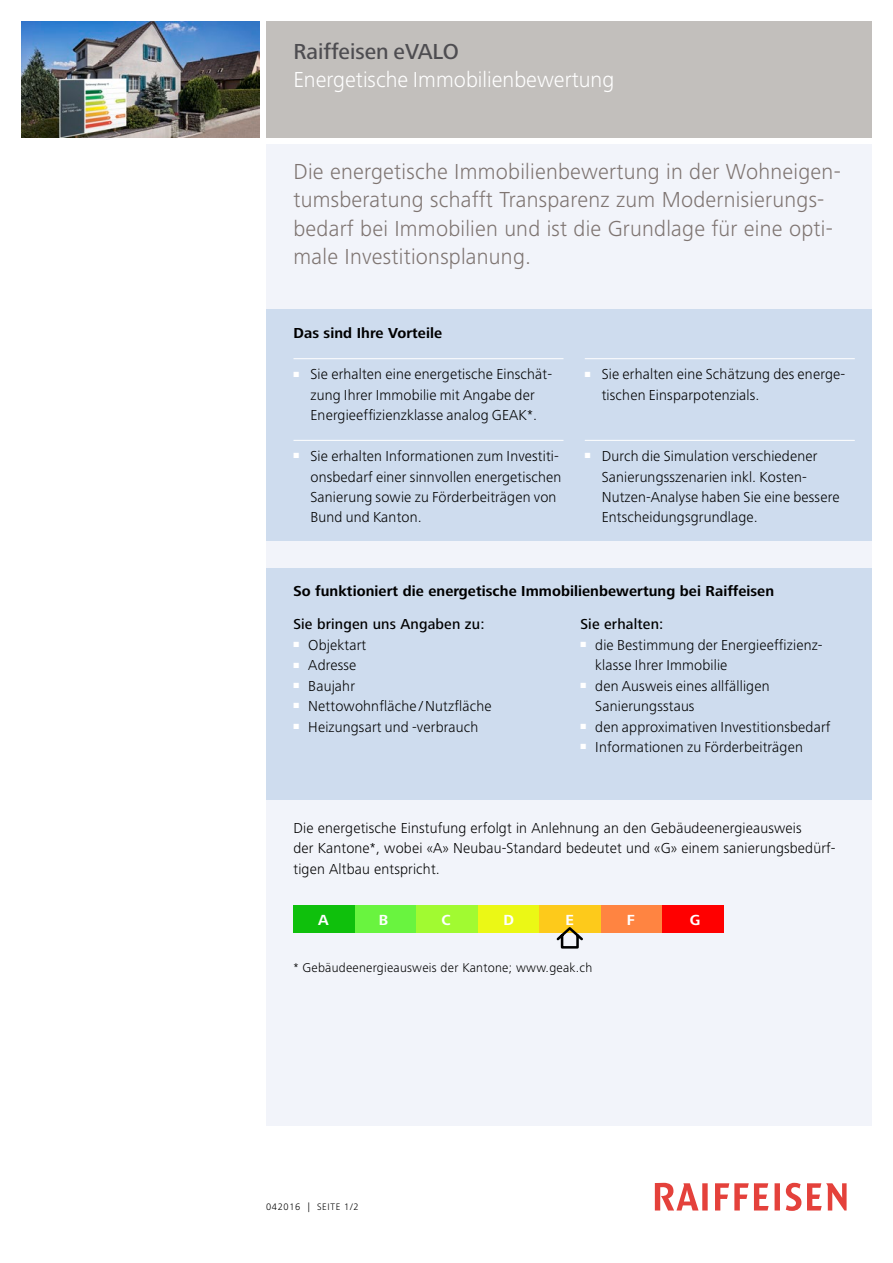
<style>
.page{position:relative;width:893px;height:1263px;background:#fff}
.page>*{position:absolute;margin:0;border:0;box-sizing:border-box;transform-origin:0 0}
.t1{font:300 22.5px/28.5px "Frutiger Next LT";letter-spacing:.01em;color:#7e7471}
.t2{font:300 22.5px "Frutiger Next LT";color:#fff}
.t3{font:500 22.5px "Frutiger Next LT";color:#4e4d51}
.t4{font:700 15.15px "Frutiger Next LT";color:#fff}
.t5{font:300 15px/20.4px "Frutiger Next LT";letter-spacing:.01em;color:#000}
.t6{font:700 15px "Frutiger Next LT";letter-spacing:.005em;color:#000}
.t7{font:500 15px "Frutiger Next LT";letter-spacing:.01em;color:#000}
.t8{font:300 13.2px "Frutiger Next LT";letter-spacing:.02em;color:#000}
.t9{font:300 9.75px "Frutiger Next LT";letter-spacing:.07em;color:#000}
</style>
<div class="page">
<img style="left:21px;top:21px;width:239px;height:117px">
<div style="left:266px;top:21px;width:606px;height:117px;background:#c2bfbc"></div>
<svg style="left:655px;top:1183px;width:192px;height:28px"></svg>
<div style="left:266px;top:144px;width:606px;height:981px;background:#f2f4fa"></div>
<div style="left:266px;top:309px;width:606px;height:231px;background:#cedcee"></div>
<div style="left:266px;top:568px;width:606px;height:232px;background:#cedcee"></div>
<hr style="left:293px;top:358px;width:270px;height:1px;background:#fff">
<hr style="left:293px;top:440px;width:270px;height:1px;background:#fff">
<hr style="left:585px;top:358px;width:270px;height:1px;background:#fff">
<hr style="left:585px;top:440px;width:270px;height:1px;background:#fff">
<div style="left:293px;top:905px;width:62px;height:28px;background:#0fc00c"></div>
<div style="left:355px;top:905px;width:61px;height:28px;background:#69f43f"></div>
<div style="left:416px;top:905px;width:62px;height:28px;background:#a1fa31"></div>
<div style="left:478px;top:905px;width:61px;height:28px;background:#ebf815"></div>
<div style="left:539px;top:905px;width:62px;height:28px;background:#fdca1b"></div>
<div style="left:601px;top:905px;width:61px;height:28px;background:#ff8441"></div>
<div style="left:662px;top:905px;width:62px;height:28px;background:#f00"></div>
<svg style="left:556px;top:927px;width:27px;height:22px"></svg>
<h1 class="t3" style="left:293px;top:39px;width:167px">Raiffeisen eVALO</h1>
<h1 class="t2" style="left:293px;top:67px;width:322px">Energetische Immobilienbewertung</h1>
<h1 class="t1" style="left:293px;top:157px;width:549px">Die energetische Immobilienbewertung in der Wohneigen&shy;tumsberatung schafft Transparenz zum Modernisierungs&shy;bedarf bei Immobilien und ist die Grundlage für eine opti&shy;male Investitionsplanung.</h1>
<p class="t6" style="left:293px;top:324px;width:150px">Das sind Ihre Vorteile</p>
<p class="t5" style="left:293px;top:364px;width:260px;text-align:center"><sup>■</sup> Sie erhalten eine energetische Einschät&shy;zung Ihrer Immobilie mit Angabe der<br>Energieeffizienzklasse analog GEAK*.</p>
<p class="t5" style="left:310px;top:446px;width:252px;text-indent:-17px"><sup>■</sup> Sie erhalten Informationen zum Investiti&shy;onsbedarf einer sinnvollen energetischen Sanierung sowie zu Förderbeiträgen von Bund und Kanton.</p>
<p class="t5" style="left:602px;top:364px;width:245px;text-indent:-17px"><sup>■</sup> Sie erhalten eine Schätzung des energe&shy;tischen Einsparpotenzials.</p>
<p class="t5" style="left:602px;top:446px;width:239px;text-indent:-17px"><sup>■</sup> Durch die Simulation verschiedener Sanierungsszenarien inkl. Kosten-Nutzen-Analyse haben Sie eine bessere Entscheidungsgrundlage.</p>
<p class="t6" style="left:293px;top:583px;width:482px">So funktioniert die energetische Immobilienbewertung bei Raiffeisen</p>
<p class="t7" style="left:293px;top:616px;width:193px">Sie bringen uns Angaben zu:</p>
<p class="t5" style="left:293px;top:635px;width:74px"><sup>■</sup> Objektart</p>
<p class="t5" style="left:293px;top:655px;width:65px"><sup>■</sup> Adresse</p>
<p class="t5" style="left:293px;top:676px;width:63px"><sup>■</sup> Baujahr</p>
<p class="t5" style="left:293px;top:696px;width:200px"><sup>■</sup> Nettowohnfläche /Nutzfläche</p>
<p class="t5" style="left:293px;top:716px;width:186px"><sup>■</sup> Heizungsart und -verbrauch</p>
<p class="t7" style="left:580px;top:616px;width:85px">Sie erhalten:</p>
<p class="t5" style="left:595px;top:635px;width:228px;text-indent:-15px"><sup>■</sup> die Bestimmung der Energieeffizienz&shy;klasse Ihrer Immobilie</p>
<p class="t5" style="left:595px;top:676px;width:176px;text-indent:-15px"><sup>■</sup> den Ausweis eines allfälligen<br>Sanierungsstaus</p>
<p class="t5" style="left:580px;top:716px;width:251px"><sup>■</sup> den approximativen Investitionsbedarf</p>
<p class="t5" style="left:580px;top:737px;width:224px"><sup>■</sup> Informationen zu Förderbeiträgen</p>
<p class="t5" style="left:293px;top:818px;width:544px">Die energetische Einstufung erfolgt in Anlehnung an den Gebäudeenergieausweis<br>der Kantone*, wobei «A» Neubau-Standard bedeutet und «G» einem sanierungsbedürf&shy;tigen Altbau entspricht.</p>
<p class="t4" style="left:318px;top:912px;width:12px">A</p>
<p class="t4" style="left:379px;top:912px;width:11px">B</p>
<p class="t4" style="left:441px;top:912px;width:11px">C</p>
<p class="t4" style="left:503px;top:912px;width:12px">D</p>
<p class="t4" style="left:566px;top:912px;width:10px">E</p>
<p class="t4" style="left:627px;top:912px;width:10px">F</p>
<p class="t4" style="left:690px;top:912px;width:12px">G</p>
<p class="t8" style="left:293px;top:960px;width:300px">* Gebäudeenergieausweis der Kantone; www.geak.ch</p>
<p class="t9" style="left:266px;top:1202px;width:94px">042016 | SEITE 1/2</p>
</div>
